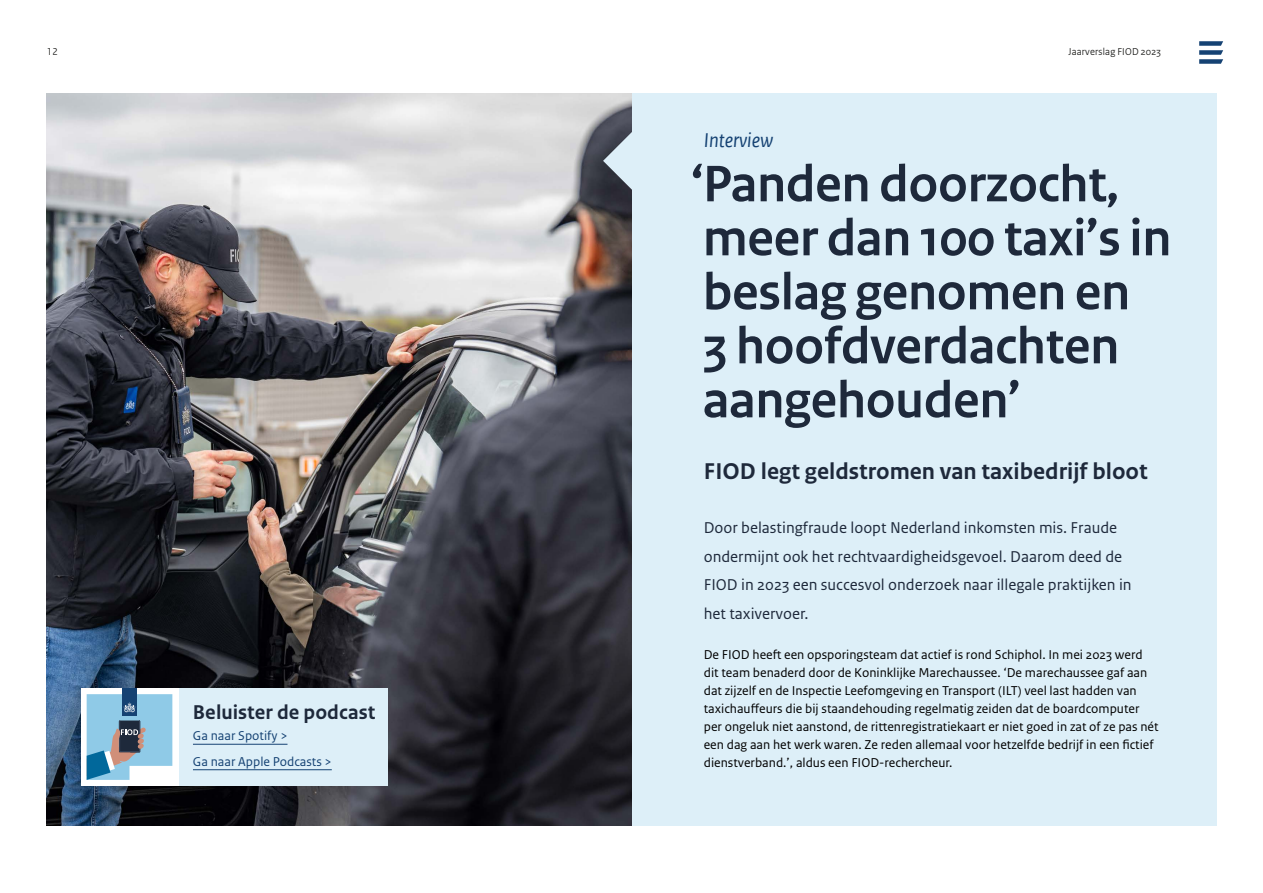
<style>
.page{position:relative;width:1263px;height:893px;background:#fff}
.page>*{position:absolute;margin:0;border:0;box-sizing:border-box;transform-origin:0 0}
.H2_Interview_titel{font:700 54px/54px "Rijksoverheid Sans Heading";color:#1e293b}
.P_Interview_ondertitel{font:700 24px "Rijksoverheid Sans Text";color:#1e293b}
.H3_Paragraafkop_Nummering_1_regel_ruimte{font:700 21px "Rijksoverheid Sans Text";color:#1e293b}
.P_Interview_payoff{font:italic 21px "Rijksoverheid Sans Web Text";color:#154273}
.P_Intro_interview{font:16.5px/28.5px "Rijksoverheid Sans Text";color:#1e293b}
.P_Body{font:13.5px/18px "Rijksoverheid Sans Text";color:#000}
.P_Body-2{font:13.5px "Rijksoverheid Sans Text";color:#154273}
.t1{font:10.5px "Rijksoverheid Sans Heading";letter-spacing:.02em;color:#1d1d1b}
</style>
<div class="page">
<div style="left:631px;top:94px;width:585px;height:732px;background:#ddeff8"></div>
<img style="left:47px;top:94px;width:584px;height:732px">
<img style="left:47px;top:94px;width:28px;height:29px">
<div style="left:178px;top:688px;width:210px;height:98px;background:#ddeff8"></div>
<hr style="left:193px;top:744px;width:94px;height:1px;background:#154273">
<hr style="left:193px;top:769px;width:139px;height:1px;background:#154273">
<div style="left:81px;top:688px;width:97px;height:98px;background:#fff"></div>
<div style="left:122px;top:688px;width:15px;height:28px;background:#154273"></div>
<svg style="left:87px;top:694px;width:85px;height:86px;background:#88b3cb"></svg>
<svg style="left:603px;top:130px;width:29px;height:61px;background:#858e99"></svg>
<svg style="left:1199px;top:41px;width:24px;height:23px"></svg>
<p class="t1" style="left:47px;top:45px;width:12px">12</p>
<p class="t1" style="left:1068px;top:45px;width:94px">Jaarverslag FIOD 2023</p>
<h3 class="H3_Paragraafkop_Nummering_1_regel_ruimte" style="left:193px;top:701px;width:184px">Beluister de podcast</h3>
<p class="P_Body-2" style="left:193px;top:728px;width:96px">Ga naar Spotify &gt;</p>
<p class="P_Body-2" style="left:193px;top:754px;width:140px">Ga naar Apple Podcasts &gt;</p>
<p class="P_Interview_payoff" style="left:704px;top:129px;width:71px">Interview</p>
<h2 class="H2_Interview_titel" style="left:691px;top:158px;width:482px">‘Panden doorzocht, meer dan 100 taxi’s in beslag genomen en<br>3 hoofdverdachten aangehouden’</h2>
<p class="P_Interview_ondertitel" style="left:704px;top:458px;width:446px">FIOD legt geldstromen van taxibedrijf bloot</p>
<p class="P_Intro_interview" style="left:704px;top:514px;width:429px">Door belastingfraude loopt Nederland inkomsten mis. Fraude ondermijnt ook het rechtvaardigheidsgevoel. Daarom deed de FIOD in 2023 een succesvol onderzoek naar illegale praktijken in het taxivervoer.</p>
<p class="P_Body" style="left:704px;top:646px;width:456px">De FIOD heeft een opsporingsteam dat actief is rond Schiphol. In mei 2023 werd dit team benaderd door de Koninklijke Marechaussee. ‘De marechaussee gaf aan dat zijzelf en de Inspectie Leefomgeving en Transport (ILT) veel last hadden van taxichauffeurs die bij staandehouding regelmatig zeiden dat de boardcomputer per ongeluk niet aanstond, de rittenregistratiekaart er niet goed in zat of ze pas nét een dag aan het werk waren. Ze reden allemaal voor hetzelfde bedrijf in een fictief dienstverband.’, aldus een FIOD-rechercheur.</p>
</div>
